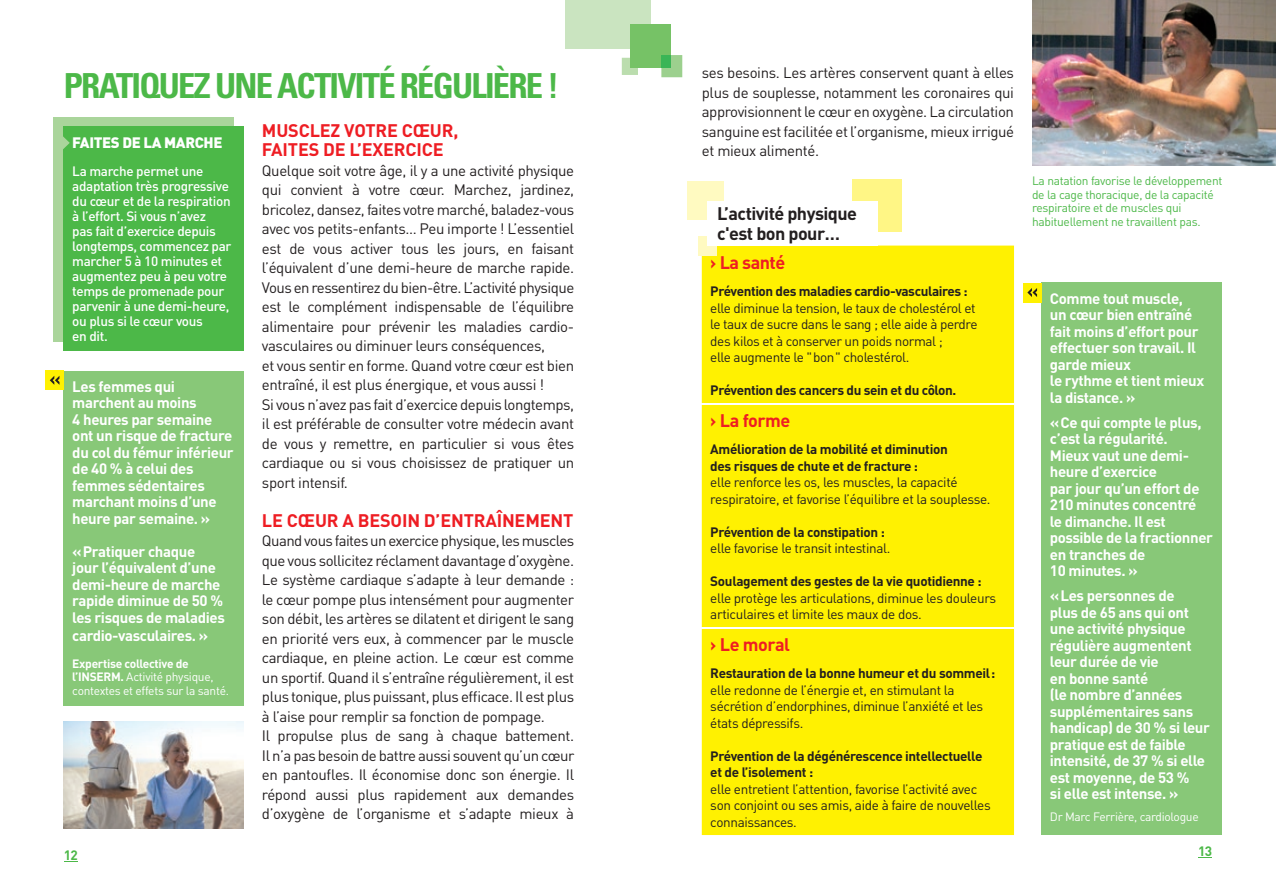
<style>
.page{position:relative;width:1276px;height:893px;background:#fff}
.page>*{position:absolute;margin:0;border:0;box-sizing:border-box;transform-origin:0 0}
.t1{font:700 condensed 34.5px "Univers LT Std";letter-spacing:-.05em;color:#4cb848}
.t2{font:700 18px/19.5px "DIN";letter-spacing:-.025em;color:#ee1d23}
.t3{font:700 18px/19.5px "DIN";letter-spacing:-.03em;color:#231f20}
.t4{font:15px/19.5px "DIN";letter-spacing:-.025em;color:#231f20}
.t5{font:700 15px/16.5px "DIN";letter-spacing:-.025em;color:#fff}
.t6{font:900 15px "DIN";letter-spacing:-.025em;color:#fff}
.t7{font:13.5px/16.5px "DIN";letter-spacing:-.025em;color:#231f20}
.t8{font:700 13.5px/16.5px "DIN";letter-spacing:-.025em;color:#231f20}
.t9{font:500 13.5px/15px "DIN";letter-spacing:-.025em;color:#fff}
.t10{font:700 13.5px "DIN";color:#4cb848}
.t11{font:12px/13.5px "DIN";letter-spacing:-.025em;color:#4cb848}
.t12{font:12px/13.5px "DIN";letter-spacing:-.025em;color:#fff}
.s1{font-weight:700}
</style>
<div class="page">
<svg style="left:64px;top:861px;width:14px;height:1px"></svg>
<svg style="left:1198px;top:857px;width:14px;height:1px"></svg>
<div style="left:852px;top:179px;width:50px;height:53px;background:#fff685"></div>
<div style="left:1041px;top:283px;width:180px;height:552px;background:#88c878"></div>
<div style="left:64px;top:371px;width:180px;height:334px;background:#88c878"></div>
<div style="left:45px;top:370px;width:19px;height:20px;background:#fff101"></div>
<svg style="left:50px;top:376px;width:9px;height:9px"></svg>
<div style="left:702px;top:246px;width:312px;height:589px;background:#fff101"></div>
<hr style="left:702px;top:403px;width:312px;height:1px;background:#fff">
<hr style="left:702px;top:627px;width:312px;height:1px;background:#fff">
<svg style="left:622px;top:58px;width:16px;height:17px"></svg>
<div style="left:566px;top:0;width:85px;height:48px;background:#cae4c0"></div>
<div style="left:630px;top:24px;width:40px;height:44px;background:#76c266"></div>
<svg style="left:661px;top:55px;width:21px;height:22px"></svg>
<div style="left:661px;top:55px;width:9px;height:13px;background:#3ab556"></div>
<img style="left:1032px;top:0;width:244px;height:166px">
<img style="left:64px;top:722px;width:180px;height:107px">
<div style="left:687px;top:181px;width:37px;height:39px;background:#fffac1"></div>
<div style="left:698px;top:236px;width:19px;height:19px;background:#fffac1"></div>
<div style="left:707px;top:201px;width:170px;height:45px;background:#fff"></div>
<div style="left:54px;top:117px;width:180px;height:224px;background:#aad59b"></div>
<div style="left:64px;top:127px;width:180px;height:224px;background:#4cb848"></div>
<svg style="left:63px;top:135px;width:7px;height:15px"></svg>
<div style="left:1023px;top:283px;width:18px;height:19px;background:#fff101"></div>
<svg style="left:1027px;top:288px;width:10px;height:9px"></svg>
<h1 class="t1" style="left:64px;top:64px;width:496px">PRATIQUEZ UNE ACTIVITÉ RÉGULIÈRE !</h1>
<p class="t2" style="left:262px;top:119px;width:198px">MUSCLEZ VOTRE CŒUR,<br>FAITES DE L’EXERCICE</p>
<p class="t4" style="left:262px;top:160px;width:314px">Quelque soit votre âge, il y a une activité physique qui convient à votre cœur. Marchez, jardinez, bricolez, dansez, faites votre marché, baladez-vous avec vos petits-enfants… Peu importe ! L’essentiel est de vous activer tous les jours, en faisant l’équivalent d’une demi-heure de marche rapide.<br>Vous en ressentirez du bien-être. L’activité physique est le complément indispensable de l’équilibre alimentaire pour prévenir les maladies cardio&shy;vasculaires ou diminuer leurs conséquences,<br>et vous sentir en forme. Quand votre cœur est bien entraîné, il est plus énergique, et vous aussi !<br>Si vous n’avez pas fait d’exercice depuis longtemps, il est préférable de consulter votre médecin avant de vous y remettre, en particulier si vous êtes cardiaque ou si vous choisissez de pratiquer un sport intensif.</p>
<p class="t2" style="left:262px;top:509px;width:313px">LE CŒUR A BESOIN D’ENTRAÎNEMENT</p>
<p class="t4" style="left:262px;top:531px;width:314px">Quand vous faites un exercice physique, les muscles que vous sollicitez réclament davantage d’oxygène.<br>Le système cardiaque s’adapte à leur demande : le cœur pompe plus intensément pour augmenter son débit, les artères se dilatent et dirigent le sang en priorité vers eux, à commencer par le muscle cardiaque, en pleine action. Le cœur est comme un sportif. Quand il s’entraîne régulièrement, il est plus tonique, plus puissant, plus efficace. Il est plus à l’aise pour remplir sa fonction de pompage.<br>Il propulse plus de sang à chaque battement.<br>Il n’a pas besoin de battre aussi souvent qu’un cœur en pantoufles. Il économise donc son énergie. Il répond aussi plus rapidement aux demandes d’oxygène de l’organisme et s’adapte mieux à</p>
<p class="t6" style="left:72px;top:132px;width:152px">FAITES DE LA MARCHE</p>
<p class="t9" style="left:72px;top:163px;width:161px">La marche permet une adaptation très progressive du cœur et de la respiration à l’effort. Si vous n’avez<br>pas fait d’exercice depuis longtemps, commencez par marcher 5 à 10 minutes et augmentez peu à peu votre temps de promenade pour parvenir à une demi-heure, ou plus si le cœur vous<br>en dit.</p>
<p class="t5" style="left:72px;top:377px;width:163px">Les femmes qui marchent au moins<br>4 heures par semaine ont un risque de fracture du col du fémur inférieur de 40 % à celui des femmes sédentaires marchant moins d’une heure par semaine. »</p>
<p class="t5" style="left:72px;top:542px;width:154px">« Pratiquer chaque jour l’équivalent d’une demi-heure de marche rapide diminue de 50 % les risques de maladies</p>
<p class="t5" style="left:72px;top:626px;width:137px">cardio-vasculaires. »</p>
<p class="t12" style="left:72px;top:656px;width:158px"><span class="s1">Expertise collective de l’INSERM.</span> Activité physique, contextes et effets sur la santé.</p>
<p class="t4" style="left:702px;top:63px;width:314px;text-align:justify">ses besoins. Les artères conservent quant à elles plus de souplesse, notamment les coronaires qui approvisionnent le cœur en oxygène. La circulation sanguine est facilitée et l’organisme, mieux irrigué et mieux alimenté.</p>
<p class="t3" style="left:717px;top:203px;width:142px">L’activité physique c'est bon pour…</p>
<p class="t2" style="left:710px;top:252px;width:76px">› La santé</p>
<p class="t8" style="left:710px;top:282px;width:259px">Prévention des maladies cardio-vasculaires :</p>
<p class="t7" style="left:710px;top:299px;width:269px">elle diminue la tension, le taux de cholestérol et le taux de sucre dans le sang ; elle aide à perdre des kilos et à conserver un poids normal ;<br>elle augmente le " bon " cholestérol.</p>
<p class="t8" style="left:710px;top:381px;width:248px">Prévention des cancers du sein et du côlon.</p>
<p class="t2" style="left:710px;top:410px;width:82px">› La forme</p>
<p class="t8" style="left:710px;top:440px;width:239px">Amélioration de la mobilité et diminution des risques de chute et de fracture :</p>
<p class="t7" style="left:710px;top:474px;width:282px">elle renforce les os, les muscles, la capacité respiratoire, et favorise l’équilibre et la souplesse.</p>
<p class="t8" style="left:710px;top:523px;width:176px">Prévention de la constipation :</p>
<p class="t7" style="left:710px;top:540px;width:182px">elle favorise le transit intestinal.</p>
<p class="t8" style="left:710px;top:572px;width:273px">Soulagement des gestes de la vie quotidienne :</p>
<p class="t7" style="left:710px;top:589px;width:287px">elle protège les articulations, diminue les douleurs articulaires et limite les maux de dos.</p>
<p class="t2" style="left:710px;top:634px;width:81px">› Le moral</p>
<p class="t8" style="left:710px;top:664px;width:287px">Restauration de la bonne humeur et du sommeil :</p>
<p class="t7" style="left:710px;top:681px;width:274px">elle redonne de l’énergie et, en stimulant la sécrétion d’endorphines, diminue l’anxiété et les états dépressifs.</p>
<p class="t8" style="left:710px;top:747px;width:274px">Prévention de la dégénérescence intellectuelle et de l’isolement :</p>
<p class="t7" style="left:710px;top:780px;width:282px">elle entretient l’attention, favorise l’activité avec son conjoint ou ses amis, aide à faire de nouvelles connaissances.</p>
<p class="t11" style="left:1032px;top:174px;width:192px">La natation favorise le développement de la cage thoracique, de la capacité respiratoire et de muscles qui habituellement ne travaillent pas.</p>
<p class="t5" style="left:1050px;top:289px;width:156px">Comme tout muscle,<br>un cœur bien entraîné fait moins d’effort pour effectuer son travail. Il garde mieux<br>le rythme et tient mieux la distance. »</p>
<p class="t5" style="left:1050px;top:413px;width:165px">« Ce qui compte le plus, c’est la régularité.<br>Mieux vaut une demi&shy;heure d’exercice<br>par jour qu’un effort de<br>210 minutes concentré<br>le dimanche. Il est possible de la fractionner en tranches de<br>10 minutes. »</p>
<p class="t5" style="left:1050px;top:587px;width:162px">« Les personnes de<br>plus de 65 ans qui ont une activité physique régulière augmentent leur durée de vie<br>en bonne santé<br>(le nombre d’années supplémentaires sans handicap) de 30 % si leur pratique est de faible intensité, de 37 % si elle est moyenne, de 53 %<br>si elle est intense. »</p>
<p class="t12" style="left:1050px;top:810px;width:150px">Dr Marc Ferrière, cardiologue</p>
<p class="t10" style="left:64px;top:846px;width:15px">12</p>
<p class="t10" style="left:1198px;top:842px;width:15px">13</p>
</div>
